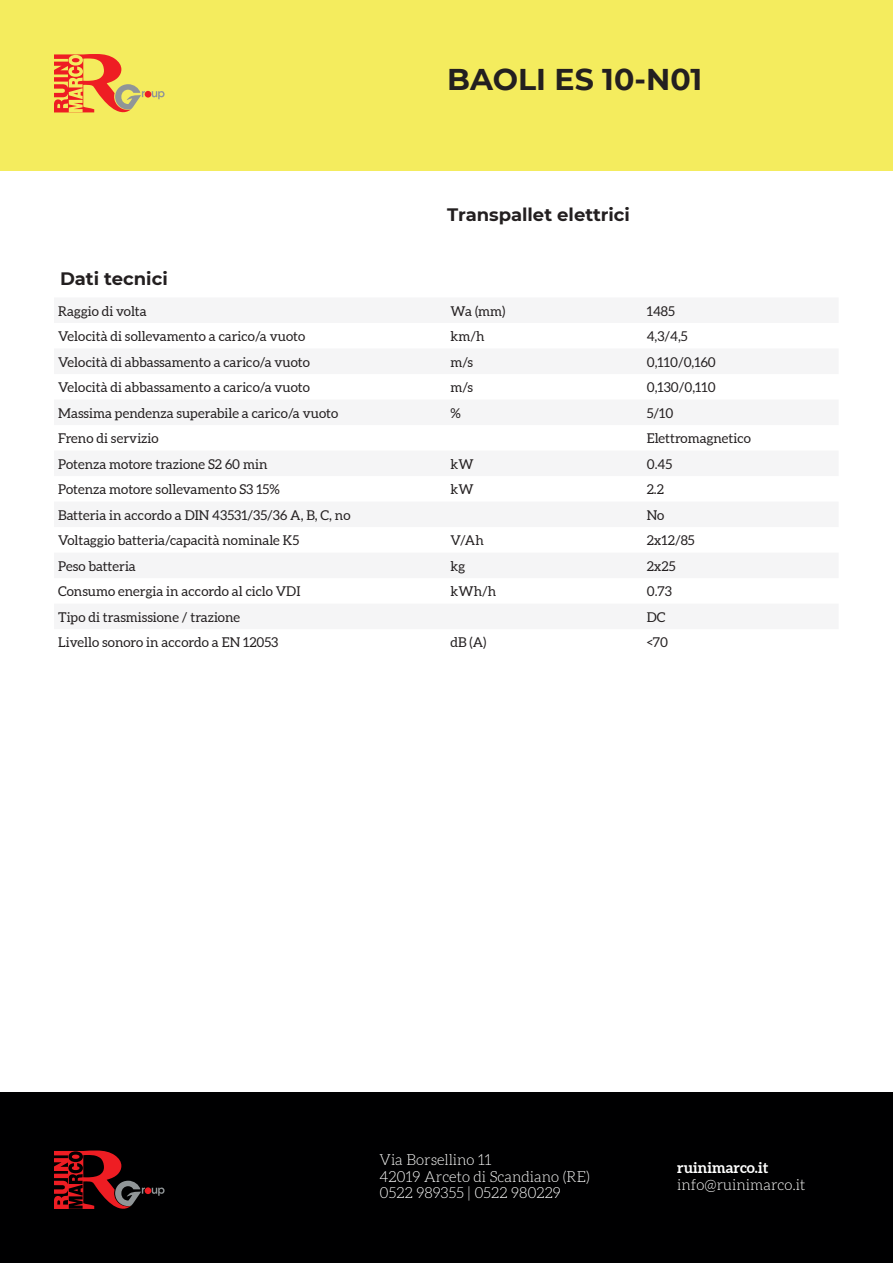
<style>
.page{position:relative;width:893px;height:1263px;background:#fff}
.page>*{position:absolute;margin:0;border:0;box-sizing:border-box;transform-origin:0 0}
.t1{font:700 30px "Montserrat";color:#231f20}
.t2{font:700 18px "Montserrat";color:#231f20}
.t3{font:300 15px/16.5px "Aleo";color:#fff}
.t4{font:700 15px "Aleo";color:#fff}
.t5{font:13.5px "Aleo";color:#231f20}
</style>
<div class="page">
<div style="left:0;top:0;width:893px;height:170px;background:#f4ec5e"></div>
<div style="left:0;top:1093px;width:893px;height:170px;background:#000001"></div>
<svg style="left:152px;top:91px;width:13px;height:8px"></svg>
<div style="left:145px;top:91px;width:6px;height:7px;background:#ee1d23;border-radius:50%"></div>
<svg style="left:54px;top:54px;width:91px;height:59px"></svg>
<svg style="left:152px;top:1187px;width:13px;height:9px"></svg>
<div style="left:145px;top:1187px;width:6px;height:7px;background:#ee1d23;border-radius:50%"></div>
<svg style="left:54px;top:1150px;width:91px;height:59px"></svg>
<p class="t1" style="left:447px;top:58px;width:257px">BAOLI ES 10-N01</p>
<p class="t2" style="left:447px;top:202px;width:184px">Transpallet elettrici</p>
<p class="t2" style="left:60px;top:266px;width:109px">Dati tecnici</p>
<p class="t5" style="left:58px;top:303px;width:90px">Raggio di volta</p>
<p class="t5" style="left:451px;top:303px;width:56px">Wa (mm)</p>
<p class="t5" style="left:647px;top:303px;width:30px">1485</p>
<p class="t5" style="left:58px;top:329px;width:248px">Velocità di sollevamento a carico/a vuoto</p>
<p class="t5" style="left:451px;top:329px;width:35px">km/h</p>
<p class="t5" style="left:647px;top:329px;width:43px">4,3/4,5</p>
<p class="t5" style="left:58px;top:354px;width:253px">Velocità di abbassamento a carico/a vuoto</p>
<p class="t5" style="left:451px;top:354px;width:24px">m/s</p>
<p class="t5" style="left:647px;top:354px;width:71px">0,110/0,160</p>
<p class="t5" style="left:58px;top:380px;width:253px">Velocità di abbassamento a carico/a vuoto</p>
<p class="t5" style="left:451px;top:380px;width:24px">m/s</p>
<p class="t5" style="left:647px;top:380px;width:71px">0,130/0,110</p>
<p class="t5" style="left:58px;top:405px;width:281px">Massima pendenza superabile a carico/a vuoto</p>
<p class="t5" style="left:451px;top:405px;width:12px">%</p>
<p class="t5" style="left:647px;top:405px;width:28px">5/10</p>
<p class="t5" style="left:58px;top:431px;width:102px">Freno di servizio</p>
<p class="t5" style="left:647px;top:431px;width:106px">Elettromagnetico</p>
<p class="t5" style="left:58px;top:456px;width:211px">Potenza motore trazione S2 60 min</p>
<p class="t5" style="left:451px;top:456px;width:24px">kW</p>
<p class="t5" style="left:647px;top:456px;width:27px">0.45</p>
<p class="t5" style="left:58px;top:482px;width:223px">Potenza motore sollevamento S3 15%</p>
<p class="t5" style="left:451px;top:482px;width:24px">kW</p>
<p class="t5" style="left:647px;top:482px;width:19px">2.2</p>
<p class="t5" style="left:58px;top:507px;width:294px">Batteria in accordo a DIN 43531/35/36 A, B, C, no</p>
<p class="t5" style="left:647px;top:507px;width:19px">No</p>
<p class="t5" style="left:58px;top:533px;width:242px">Voltaggio batteria/capacità nominale K5</p>
<p class="t5" style="left:451px;top:533px;width:35px">V/Ah</p>
<p class="t5" style="left:647px;top:533px;width:50px">2x12/85</p>
<p class="t5" style="left:58px;top:558px;width:79px">Peso batteria</p>
<p class="t5" style="left:451px;top:558px;width:16px">kg</p>
<p class="t5" style="left:647px;top:558px;width:30px">2x25</p>
<p class="t5" style="left:58px;top:584px;width:244px">Consumo energia in accordo al ciclo VDI</p>
<p class="t5" style="left:451px;top:584px;width:47px">kWh/h</p>
<p class="t5" style="left:647px;top:584px;width:27px">0.73</p>
<p class="t5" style="left:58px;top:609px;width:183px">Tipo di trasmissione / trazione</p>
<p class="t5" style="left:647px;top:609px;width:20px">DC</p>
<p class="t5" style="left:58px;top:635px;width:222px">Livello sonoro in accordo a EN 12053</p>
<p class="t5" style="left:451px;top:635px;width:37px">dB (A)</p>
<p class="t5" style="left:647px;top:635px;width:23px">&lt;70</p>
<p class="t3" style="left:380px;top:1153px;width:212px">Via Borsellino 11<br>42019 Arceto di Scandiano (RE)<br>0522 989355 | 0522 980229</p>
<p class="t4" style="left:677px;top:1158px;width:93px">ruinimarco.it</p>
<p class="t3" style="left:677px;top:1177px;width:130px">info@ruinimarco.it</p>
</div>
